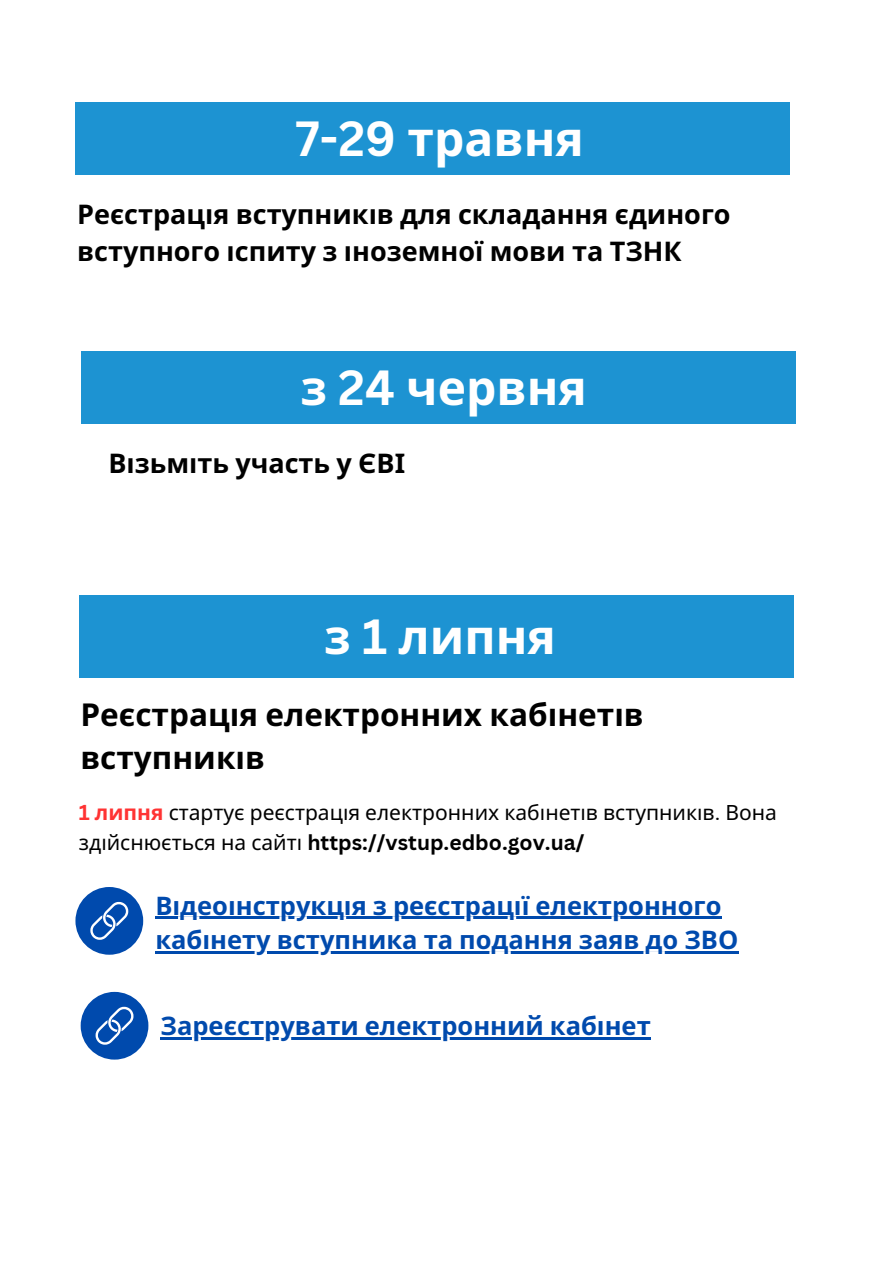
<style>
.page{position:relative;width:894px;height:1264px;background:#fff}
.page>*{position:absolute;margin:0;border:0;box-sizing:border-box;transform-origin:0 0}
.t1{font:700 48px "Noto Sans";color:#fff}
.t2{font:700 31.5px/43.8px "Noto Sans";color:#000}
.t3{font:700 27px/37.2px "Noto Sans";color:#000}
.t4{font:700 25.5px/34.8px "Noto Sans";color:#004aad}
.t5{font:21px "Noto Sans";color:#000}
.t6{font:700 21px "Canva Sans";color:#000}
.s1{font-family:"Canva Sans"}
.s2{font-family:"Canva Sans";font-weight:700;color:#f33}
.s3{font-weight:700;color:#f33}
.s4{font-family:"Noto Sans";font-weight:400}
</style>
<div class="page">
<div style="left:75px;top:102px;width:715px;height:73px;background:#1d93d2"></div>
<div style="left:81px;top:351px;width:714px;height:73px;background:#1d93d2"></div>
<div style="left:79px;top:595px;width:714px;height:82px;background:#1d93d2"></div>
<div style="left:75px;top:887px;width:68px;height:67px;background:#004aad;border-radius:50%"></div>
<svg style="left:90px;top:901px;width:38px;height:38px"></svg>
<hr style="left:155px;top:916px;width:566px;height:3px;background:#004aad">
<hr style="left:155px;top:951px;width:583px;height:2px;background:#004aad">
<div style="left:81px;top:991px;width:67px;height:68px;background:#004aad;border-radius:50%"></div>
<svg style="left:95px;top:1006px;width:38px;height:38px"></svg>
<hr style="left:160px;top:1037px;width:490px;height:2px;background:#004aad">
<h1 class="t1" style="left:295px;top:104px;width:290px"><span class="s1">7-29</span> травня</h1>
<p class="t3" style="left:77px;top:195px;width:654px">Реєстрація вступникі в для складання єдиного вступного іспиту з і ноземної мови та ТЗНК</p>
<h1 class="t1" style="left:300px;top:354px;width:288px">з <span class="s1">24</span> червня</h1>
<p class="t3" style="left:108px;top:444px;width:298px">Візьміть участь у ЄВІ</p>
<h1 class="t1" style="left:324px;top:602px;width:233px">з <span class="s1">1</span> липня</h1>
<p class="t2" style="left:80px;top:691px;width:564px">Реєстрація електронних кабі неті в вступникі в</p>
<p class="t5" style="left:79px;top:798px;width:699px"><span class="s2">1</span> <span class="s3">липня</span> стартує реєстрація електронних кабі неті в вступникі в<span class="s1">.</span> Вона</p>
<p class="t6" style="left:79px;top:827px;width:507px"><span class="s4">зді йснюється на сайті</span> https://vstup.edbo.gov.ua/</p>
<p class="t4" style="left:155px;top:887px;width:584px">Відеоі нструкція з реєстрації електронного кабі нету вступника та подання заяв до ЗВО</p>
<p class="t4" style="left:160px;top:1008px;width:491px">Зареєструвати електронний кабі нет</p>
</div>
